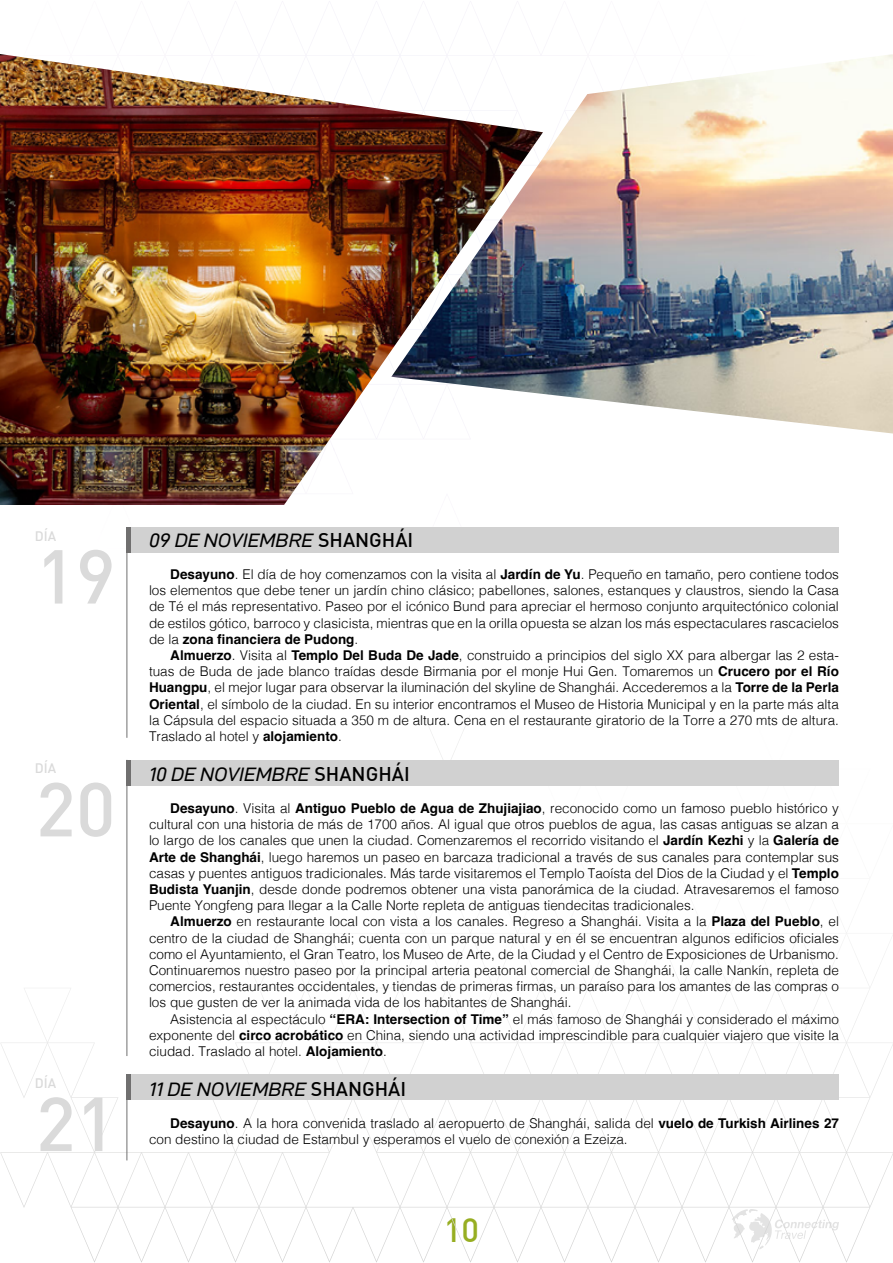
<style>
.page{position:relative;width:893px;height:1263px;background:#fff}
.page>*{position:absolute;margin:0;border:0;box-sizing:border-box;transform-origin:0 0}
.t1{font:500 75px "DIN";color:#dadada}
.t2{font:500 33px "DIN";color:#97ae22}
.t3{font:19.5px "D DIN Exp Italic";color:#000}
.t4{font:300 13.5px/16.2px "Helvetica";color:#000;text-align:justify}
.t5{font:500 13.5px "DIN";color:#dadada}
.s1{font-family:"DIN";font-weight:500}
.s2{font-weight:700}
</style>
<div class="page">
<svg style="left:0;top:715px;width:893px;height:548px"></svg>
<svg style="left:423px;top:715px;width:48px;height:45px"></svg>
<div style="left:127px;top:527px;width:712px;height:25px;background:#d1d1d1"></div>
<hr style="left:126px;top:527px;width:4px;height:25px;background:#706f6f">
<hr style="left:127px;top:527px;width:1px;height:211px;background:#706f6f">
<div style="left:127px;top:760px;width:712px;height:25px;background:#d1d1d1"></div>
<hr style="left:126px;top:760px;width:4px;height:25px;background:#706f6f">
<hr style="left:127px;top:760px;width:1px;height:296px;background:#706f6f">
<div style="left:127px;top:1074px;width:712px;height:26px;background:#d1d1d1"></div>
<hr style="left:126px;top:1074px;width:4px;height:26px;background:#706f6f">
<hr style="left:127px;top:1074px;width:1px;height:86px;background:#706f6f">
<img style="left:543px;top:54px;width:350px;height:379px">
<img style="left:0;top:54px;width:543px;height:451px">
<p class="t5" style="left:35px;top:527px;width:23px">DÍA</p>
<h1 class="t1" style="left:36px;top:528px;width:81px">19</h1>
<p class="t5" style="left:35px;top:760px;width:23px">DÍA</p>
<h1 class="t1" style="left:36px;top:761px;width:81px">20</h1>
<p class="t5" style="left:35px;top:1074px;width:23px">DÍA</p>
<h1 class="t1" style="left:36px;top:1076px;width:81px">21</h1>
<h3 class="t3" style="left:149px;top:529px;width:266px">09 DE NOVIEMBRE <span class="s1">SHANGHÁI</span></h3>
<p class="t4" style="left:149px;top:565px;width:691px;text-indent:21px"><span class="s2">Desayuno</span>. El día de hoy comenzamos con la visita al <span class="s2">Jardín de Yu</span>. Pequeño en tamaño, pero contiene todos los elementos que debe tener un jardín chino clásico; pabellones, salones, estanques y claustros, siendo la Casa de Té el más representativo. Paseo por el icónico Bund para apreciar el hermoso conjunto arquitectónico colonial de estilos gótico, barroco y clasicista, mientras que en la orilla opuesta se alzan los más espectaculares rascacielos de la <span class="s2">zona financiera de Pudong</span>.</p>
<p class="t4" style="left:149px;top:646px;width:691px;text-indent:21px"><span class="s2">Almuerzo</span>. Visita al <span class="s2">Templo Del Buda De Jade</span>, construido a principios del siglo XX para albergar las 2 esta&shy;tuas de Buda de jade blanco traídas desde Birmania por el monje Hui Gen. Tomaremos un <span class="s2">Crucero por el Río Huangpu</span>, el mejor lugar para observar la iluminación del skyline de Shanghái. Accederemos a la <span class="s2">Torre de la Perla Oriental</span>, el símbolo de la ciudad. En su interior encontramos el Museo de Historia Municipal y en la parte más alta la Cápsula del espacio situada a 350 m de altura. Cena en el restaurante giratorio de la Torre a 270 mts de altura.<br>Traslado al hotel y <span class="s2">alojamiento</span>.</p>
<h3 class="t3" style="left:149px;top:763px;width:262px">10 DE NOVIEMBRE <span class="s1">SHANGHÁI</span></h3>
<p class="t4" style="left:149px;top:799px;width:691px;text-indent:21px"><span class="s2">Desayuno</span>. Visita al <span class="s2">Antiguo Pueblo de Agua de Zhujiajiao</span>, reconocido como un famoso pueblo histórico y cultural con una historia de más de 1700 años. Al igual que otros pueblos de agua, las casas antiguas se alzan a lo largo de los canales que unen la ciudad. Comenzaremos el recorrido visitando el <span class="s2">Jardín Kezhi</span> y la <span class="s2">Galería de Arte de Shanghái</span>, luego haremos un paseo en barcaza tradicional a través de sus canales para contemplar sus casas y puentes antiguos tradicionales. Más tarde visitaremos el Templo Taoísta del Dios de la Ciudad y el <span class="s2">Templo Budista Yuanjin</span>, desde donde podremos obtener una vista panorámica de la ciudad. Atravesaremos el famoso Puente Yongfeng para llegar a la Calle Norte repleta de antiguas tiendecitas tradicionales.</p>
<p class="t4" style="left:149px;top:912px;width:691px;text-indent:21px"><span class="s2">Almuerzo</span> en restaurante local con vista a los canales. Regreso a Shanghái. Visita a la <span class="s2">Plaza del Pueblo</span>, el centro de la ciudad de Shanghái; cuenta con un parque natural y en él se encuentran algunos edificios oficiales como el Ayuntamiento, el Gran Teatro, los Museo de Arte, de la Ciudad y el Centro de Exposiciones de Urbanismo.<br>Continuaremos nuestro paseo por la principal arteria peatonal comercial de Shanghái, la calle Nankín, repleta de comercios, restaurantes occidentales, y tiendas de primeras firmas, un paraíso para los amantes de las compras o los que gusten de ver la animada vida de los habitantes de Shanghái.</p>
<p class="t4" style="left:149px;top:1010px;width:691px;text-indent:21px">Asistencia al espectáculo <span class="s2">“ERA: Intersection of Time”</span> el más famoso de Shanghái y considerado el máximo exponente del <span class="s2">circo acrobático</span> en China, siendo una actividad imprescindible para cualquier viajero que visite la ciudad. Traslado al hotel. <span class="s2">Alojamiento</span>.</p>
<h3 class="t3" style="left:149px;top:1078px;width:259px">11 DE NOVIEMBRE <span class="s1">SHANGHÁI</span></h3>
<p class="t4" style="left:149px;top:1114px;width:691px;text-indent:21px"><span class="s2">Desayuno</span>. A la hora convenida traslado al aeropuerto de Shanghái, salida del <span class="s2">vuelo de Turkish Airlines 27 </span>con destino la ciudad de Estambul y esperamos el vuelo de conexión a Ezeiza.</p>
<h2 class="t2" style="left:444px;top:1209px;width:37px">10</h2>
</div>
